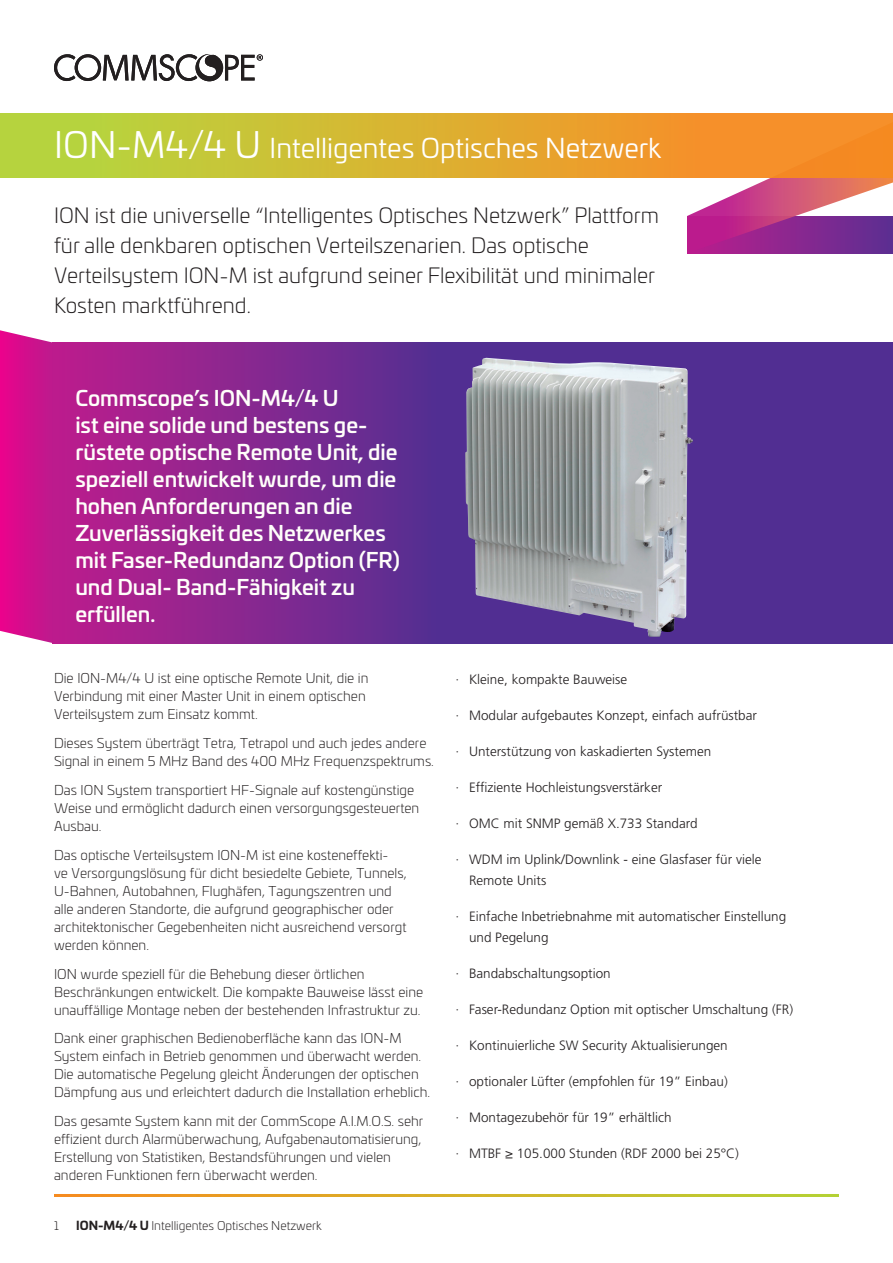
<style>
.page{position:relative;width:893px;height:1263px;background:#fff}
.page>*{position:absolute;margin:0;border:0;box-sizing:border-box;transform-origin:0 0}
.t1{font:27px "Univia Pro";color:#fff}
.Call_Out_Header{font:500 21px/27px "Univia Pro";color:#fffefa}
.Subhead{font:300 21px/30px "Univia Pro";color:#231f20}
.Body_text{font:300 13.5px/18px "Univia Pro";color:#231f20}
.t2{font:300 13.5px/21px "Frutiger LT Pro";color:#231f20}
.Lead-in_text{font:300 13.5px/18px "Univia Pro";color:#231f20}
.t3{font:300 12px "Univia Pro";color:#231f20}
.s1{font-size:36px}
.s2{font-weight:700}
</style>
<div class="page">
<svg style="left:687px;top:177px;width:206px;height:76px"></svg>
<div style="left:0;top:114px;width:893px;height:63px;background:linear-gradient(to right,#b4da3f,#ff8324)"></div>
<svg style="left:52px;top:342px;width:841px;height:301px;background:#732990"></svg>
<svg style="left:0;top:330px;width:52px;height:313px;background:#d61690"></svg>
<svg style="left:54px;top:54px;width:209px;height:27px"></svg>
<img style="left:465px;top:358px;width:228px;height:279px">
<p class="t1" style="left:54px;top:128px;width:609px"><span class="s1">ION-M4/4 U</span> Intelligentes Optisches Netzwerk</p>
<p class="Subhead" style="left:54px;top:199px;width:606px">ION ist die universelle “Intelligentes Optisches Netzwerk” Plattform</p>
<p class="Subhead" style="left:54px;top:229px;width:536px">für alle denkbaren optischen Verteilszenarien. Das optische</p>
<p class="Subhead" style="left:54px;top:259px;width:602px">Verteilsystem ION-M ist aufgrund seiner Flexibilität und minimaler<br>Kosten marktführend.</p>
<p class="Call_Out_Header" style="left:75px;top:384px;width:326px">Commscope’s ION-M4/4 U<br>ist eine solide und bestens ge&shy;rüstete optische Remote Unit, die speziell entwickelt wurde, um die hohen Anforderungen an die<br>Zuverlässigkeit des Netzwerkes mit Faser-Redundanz Option (FR) und Dual- Band-Fähigkeit zu erfüllen.</p>
<p class="Lead-in_text" style="left:54px;top:669px;width:316px">Die ION-M4/4 U ist eine optische Remote Unit, die in<br>Verbindung mit einer Master Unit in einem optischen<br>Verteilsystem zum Einsatz kommt.</p>
<p class="Body_text" style="left:54px;top:734px;width:381px">Dieses System überträgt Tetra, Tetrapol und auch jedes andere<br>Signal in einem 5 MHz Band des 400 MHz Frequenzspektrums.</p>
<p class="Body_text" style="left:54px;top:780px;width:367px">Das ION System transportiert HF-Signale auf kostengünstige<br>Weise und ermöglicht dadurch einen versorgungsgesteuerten<br>Ausbau.</p>
<p class="Body_text" style="left:54px;top:845px;width:354px">Das optische Verteilsystem ION-M ist eine kosteneffekti-<br>ve Versorgungslösung für dicht besiedelte Gebiete, Tunnels, U-Bahnen, Autobahnen, Flughäfen, Tagungszentren und alle anderen Standorte, die aufgrund geographischer oder architektonischer Gegebenheiten nicht ausreichend versorgt werden können.</p>
<p class="Body_text" style="left:54px;top:964px;width:371px">ION wurde speziell für die Behebung dieser örtlichen<br>Beschränkungen entwickelt. Die kompakte Bauweise lässt eine unauffällige Montage neben der bestehenden Infrastruktur zu.</p>
<p class="Body_text" style="left:54px;top:1029px;width:378px">Dank einer graphischen Bedienoberfläche kann das ION-M System einfach in Betrieb genommen und überwacht werden.<br>Die automatische Pegelung gleicht Änderungen der optischen Dämpfung aus und erleichtert dadurch die Installation erheblich.</p>
<p class="Body_text" style="left:54px;top:1112px;width:371px">Das gesamte System kann mit der CommScope A.I.M.O.S. sehr effizient durch Alarmüberwachung, Aufgabenautomatisierung, Erstellung von Statistiken, Bestandsführungen und vielen anderen Funktionen fern überwacht werden.</p>
<p class="t3" style="left:54px;top:1217px;width:6px">1</p>
<p class="t3" style="left:76px;top:1217px;width:247px"><span class="s2">ION-M4/4 U</span> Intelligentes Optisches Netzwerk</p>
<p class="t2" style="left:455px;top:669px;width:173px">· Kleine, kompakte Bauweise</p>
<p class="t2" style="left:455px;top:705px;width:303px">· Modular aufgebautes Konzept, einfach aufrüstbar</p>
<p class="t2" style="left:455px;top:741px;width:257px">· Unterstützung von kaskadierten Systemen</p>
<p class="t2" style="left:455px;top:777px;width:208px">· Effiziente Hochleistungsverstärker</p>
<p class="t2" style="left:455px;top:813px;width:244px">· OMC mit SNMP gemäß X.733 Standard</p>
<p class="t2" style="left:469px;top:849px;width:294px;text-indent:-14px">· WDM im Uplink/Downlink - eine Glasfaser für viele<br>Remote Units</p>
<p class="t2" style="left:469px;top:906px;width:319px;text-indent:-14px">· Einfache Inbetriebnahme mit automatischer Einstellung und Pegelung</p>
<p class="t2" style="left:455px;top:963px;width:157px">· Bandabschaltungsoption</p>
<p class="t2" style="left:455px;top:999px;width:339px">· Faser-Redundanz Option mit optischer Umschaltung (FR)</p>
<p class="t2" style="left:455px;top:1035px;width:274px">· Kontinuierliche SW Security Aktualisierungen</p>
<p class="t2" style="left:455px;top:1071px;width:274px">· optionaler Lüfter (empfohlen für 19” Einbau)</p>
<p class="t2" style="left:455px;top:1107px;width:218px">· Montagezubehör für 19” erhältlich</p>
<p class="t2" style="left:455px;top:1143px;width:285px">· MTBF ≥ 105.000 Stunden (RDF 2000 bei 25°C)</p>
</div>
